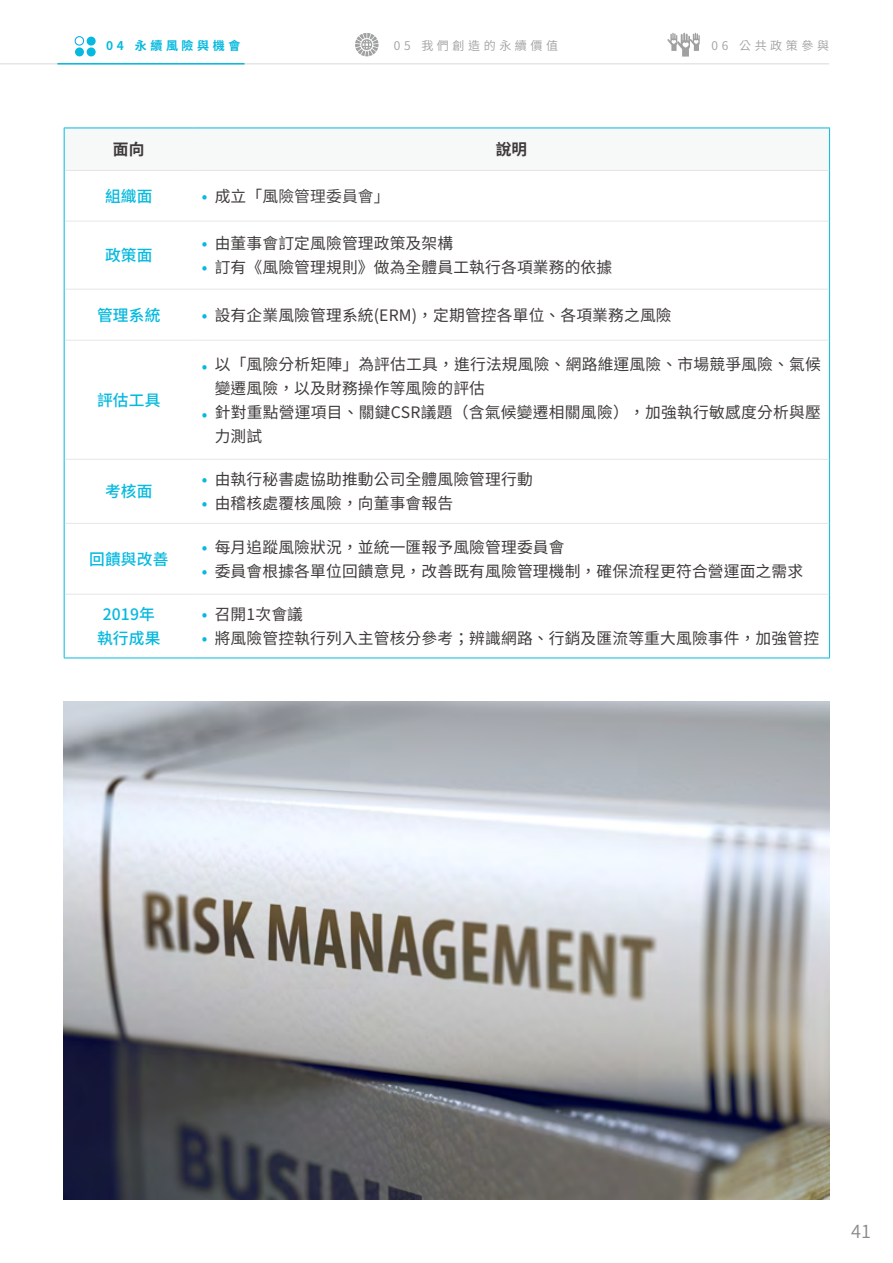
<style>
.page{position:relative;width:893px;height:1263px;background:#fff}
.page>*{position:absolute;margin:0;border:0;box-sizing:border-box;transform-origin:0 0}
.t1{font:600 18px "Noto Sans CJ Ktc";color:#898989}
.t2{font:15.75px/24px "Noto Sans CJ Ktc";letter-spacing:.01em;color:#3f3b3a}
.t3{font:500 15.75px/24px "Noto Sans CJ Ktc";letter-spacing:.01em;color:#05b9df;text-align:center}
.t4{font:600 15.75px "Noto Sans CJ Ktc";letter-spacing:.01em;color:#3f3b3a}
.t5{font:700 15.75px "Noto Sans CJ Ktc";color:#3f3b3a}
.t6{font:600 12px "Noto Sans CJ Ktc";letter-spacing:.3em;color:#9fa0a0}
.t7{font:700 12px "Noto Sans CJ Ktc";letter-spacing:.3em;color:#05b9df}
.s1{font-weight:500;color:#05b9df}
.s2{font-weight:400}
</style>
<div class="page">
<hr style="left:0;top:63px;width:829px;height:2px;background:#e6e6e7">
<hr style="left:57px;top:63px;width:187px;height:2px;background:#05b9df">
<svg style="left:355px;top:33px;width:24px;height:23px"></svg>
<div style="left:87px;top:47px;width:9px;height:9px;background:#05b9df;border-radius:50%"></div>
<div style="left:87px;top:37px;width:9px;height:9px;background:#05b9df;border-radius:50%"></div>
<div style="left:75px;top:47px;width:9px;height:9px;background:#05b9df;border-radius:50%"></div>
<div style="left:75px;top:36px;width:9px;height:10px;border:1px solid #00a0e9;border-radius:50%"></div>
<svg style="left:667px;top:33px;width:33px;height:24px"></svg>
<div style="left:64px;top:128px;width:129px;height:42px;background:#f7f8f8"></div>
<div style="left:193px;top:128px;width:637px;height:42px;background:#f7f8f8"></div>
<hr style="left:65px;top:170px;width:128px;height:1px;background:#e6e6e7">
<hr style="left:193px;top:170px;width:636px;height:1px;background:#e6e6e7">
<hr style="left:65px;top:221px;width:128px;height:1px;background:#e6e6e7">
<hr style="left:193px;top:221px;width:636px;height:1px;background:#e6e6e7">
<hr style="left:65px;top:289px;width:128px;height:1px;background:#e6e6e7">
<hr style="left:193px;top:289px;width:636px;height:1px;background:#e6e6e7">
<hr style="left:65px;top:340px;width:128px;height:1px;background:#e6e6e7">
<hr style="left:193px;top:340px;width:636px;height:1px;background:#e6e6e7">
<hr style="left:65px;top:459px;width:128px;height:1px;background:#e6e6e7">
<hr style="left:193px;top:459px;width:636px;height:1px;background:#e6e6e7">
<hr style="left:65px;top:523px;width:128px;height:1px;background:#e6e6e7">
<hr style="left:193px;top:523px;width:636px;height:1px;background:#e6e6e7">
<hr style="left:65px;top:594px;width:128px;height:1px;background:#e6e6e7">
<hr style="left:193px;top:594px;width:636px;height:1px;background:#e6e6e7">
<hr style="left:64px;top:128px;width:129px;height:1px;background:#05b9df">
<hr style="left:64px;top:128px;width:1px;height:42px;background:#05b9df">
<hr style="left:193px;top:128px;width:637px;height:1px;background:#05b9df">
<hr style="left:829px;top:128px;width:1px;height:42px;background:#05b9df">
<hr style="left:64px;top:170px;width:1px;height:51px;background:#05b9df">
<hr style="left:829px;top:170px;width:1px;height:51px;background:#05b9df">
<hr style="left:64px;top:221px;width:1px;height:68px;background:#05b9df">
<hr style="left:829px;top:221px;width:1px;height:68px;background:#05b9df">
<hr style="left:64px;top:289px;width:1px;height:51px;background:#05b9df">
<hr style="left:829px;top:289px;width:1px;height:51px;background:#05b9df">
<hr style="left:64px;top:340px;width:1px;height:119px;background:#05b9df">
<hr style="left:829px;top:340px;width:1px;height:119px;background:#05b9df">
<hr style="left:64px;top:459px;width:1px;height:64px;background:#05b9df">
<hr style="left:829px;top:459px;width:1px;height:64px;background:#05b9df">
<hr style="left:64px;top:523px;width:1px;height:71px;background:#05b9df">
<hr style="left:829px;top:523px;width:1px;height:71px;background:#05b9df">
<hr style="left:64px;top:594px;width:1px;height:64px;background:#05b9df">
<hr style="left:829px;top:594px;width:1px;height:64px;background:#05b9df">
<hr style="left:64px;top:658px;width:129px;height:1px;background:#05b9df">
<hr style="left:193px;top:658px;width:637px;height:1px;background:#05b9df">
<img style="left:64px;top:702px;width:765px;height:497px">
<p class="t7" style="left:106px;top:39px;width:136px">04 永續風險與機會</p>
<p class="t6" style="left:394px;top:39px;width:166px">05 我們創造的永續價值</p>
<p class="t6" style="left:712px;top:39px;width:119px">06 公共政策參與</p>
<p class="t5" style="left:113px;top:141px;width:33px">面向</p>
<p class="t5" style="left:496px;top:141px;width:33px">說明</p>
<p class="t3" style="left:105px;top:184px;width:49px">組織面</p>
<p class="t4" style="left:202px;top:187px;width:189px"><span class="s1">•</span> <span class="s2">成立「風</span>險管理委員會」</p>
<p class="t3" style="left:105px;top:244px;width:49px">政策面</p>
<p class="t2" style="left:202px;top:232px;width:253px"><span class="s1">•</span> 由董事會訂定風險管理政策及架構</p>
<p class="t2" style="left:202px;top:256px;width:412px"><span class="s1">•</span> 訂有《風險管理規則》做為全體員工執行各項業務的依據</p>
<p class="t3" style="left:97px;top:303px;width:65px">管理系統</p>
<p class="t2" style="left:202px;top:303px;width:471px"><span class="s1">•</span> 設有企業風險管理系統(ERM)，定期管控各單位、各項業務之風險</p>
<p class="t3" style="left:97px;top:388px;width:65px">評估工具</p>
<p class="t3" style="left:105px;top:480px;width:49px">考核面</p>
<p class="t3" style="left:89px;top:547px;width:81px">回饋與改善</p>
<p class="t2" style="left:215px;top:352px;width:608px;text-indent:-13px"><span class="s1">•</span> 以「風險分析矩陣」為評估工具，進行法規風險、網路維運風險、市場競爭風險、氣候變遷風險，以及財務操作等風險的評估</p>
<p class="t2" style="left:215px;top:400px;width:608px;text-indent:-13px"><span class="s1">•</span> 針對重點營運項目、關鍵CSR議題（含氣候變遷相關風險），加強執行敏感度分析與壓力測試</p>
<p class="t2" style="left:202px;top:468px;width:332px"><span class="s1">•</span> 由執行秘書處協助推動公司全體風險管理行動</p>
<p class="t2" style="left:202px;top:492px;width:253px"><span class="s1">•</span> 由稽核處覆核風險，向董事會報告</p>
<p class="t2" style="left:202px;top:535px;width:364px"><span class="s1">•</span> 每月追蹤風險狀況，並統一匯報予風險管理委員會</p>
<p class="t2" style="left:202px;top:559px;width:603px"><span class="s1">•</span> 委員會根據各單位回饋意見，改善既有風險管理機制，確保流程更符合營運面之需求</p>
<p class="t3" style="left:97px;top:603px;width:65px">2019年執行成果</p>
<p class="t2" style="left:202px;top:603px;width:103px"><span class="s1">•</span> 召開1次會議</p>
<p class="t2" style="left:202px;top:627px;width:619px"><span class="s1">•</span> 將風險管控執行列入主管核分參考；辨識網路、行銷及匯流等重大風險事件，加強管控</p>
<p class="t1" style="left:851px;top:1221px;width:21px">41</p>
</div>
